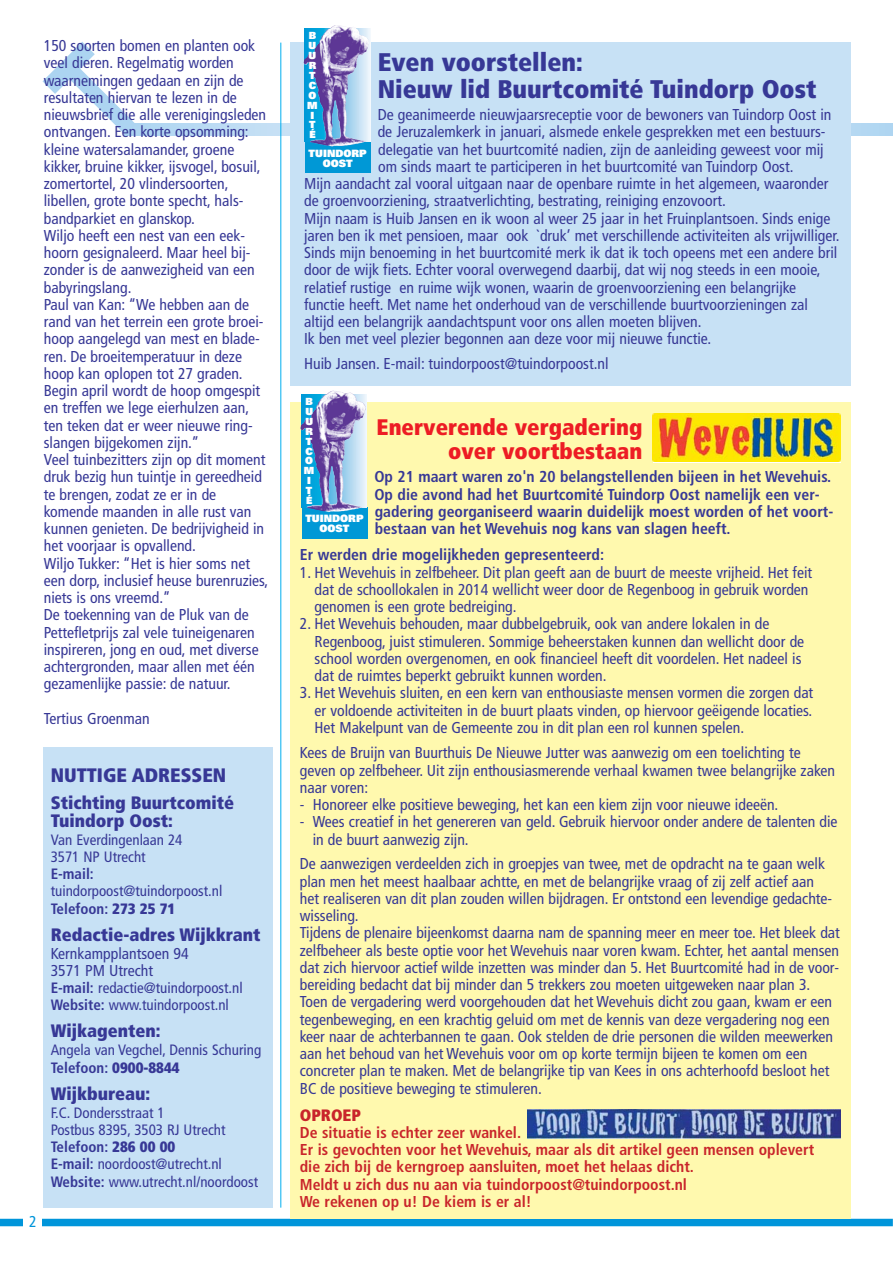
<style>
.page{position:relative;width:893px;height:1263px;background:#fff}
.page>*{position:absolute;margin:0;border:0;box-sizing:border-box;transform-origin:0 0}
.t1{font:900 condensed 25.5px/27px "Frutiger";color:#373896}
.t2{font:900 condensed 22.5px/24px "Frutiger";color:#ed1c24;text-align:right}
.t3{font:900 condensed 19.5px "Frutiger";color:#373896}
.t4{font:900 condensed 18px/18px "Frutiger";color:#373896}
.t5{font:900 condensed 16.5px "Frutiger";color:#c9252b}
.t6{font:condensed 15.75px/17.2px "Frutiger";color:#373896}
.t7{font:700 condensed 15.75px/17.2px "Frutiger";color:#373896}
.t8{font:700 condensed 15.75px/17.2px "Frutiger";color:#c9252b}
.t9{font:condensed 15.75px "Frutiger";color:#0095da}
.t10{font:condensed 15px/17.2px "Frutiger";color:#373896}
.t11{font:700 condensed 15px "Frutiger";color:#373896}
.t12{font:900 10.2px/10.2px "Univers";color:#fff;text-align:center}
.t13{font:900 9.9px/9.9px "Univers";color:#fff;text-align:center}
.s1{font-weight:700}
.s2{font-weight:900}
</style>
<div class="page">
<svg style="left:150px;top:124px;width:742px;height:11px;background:#b9daf3"></svg>
<div style="left:0;top:1219px;width:892px;height:7px;background:#0095da"></div>
<div style="left:24px;top:1214px;width:18px;height:48px;background:#fff"></div>
<div style="left:43px;top:747px;width:230px;height:461px;background:#c7e1f5"></div>
<div style="left:290px;top:43px;width:560px;height:343px;background:#c7e1f5"></div>
<hr style="left:280px;top:43px;width:1px;height:1165px;background:#00aeef">
<div style="left:305px;top:142px;width:66px;height:31px;background:#0098d6"></div>
<svg style="left:305px;top:29px;width:65px;height:113px;background:#829ecf"></svg>
<img style="left:304px;top:25px;width:32px;height:38px">
<div style="left:290px;top:402px;width:560px;height:817px;background:#fff9ae"></div>
<img style="left:653px;top:413px;width:188px;height:49px">
<img style="left:528px;top:1110px;width:313px;height:28px">
<div style="left:302px;top:507px;width:65px;height:32px;background:#0098d6"></div>
<svg style="left:302px;top:394px;width:65px;height:114px;background:#849fd0"></svg>
<img style="left:300px;top:391px;width:32px;height:38px">
<svg style="left:124px;top:123px;width:26px;height:13px"></svg>
<p class="t6" style="left:44px;top:38px;width:226px">150 soorten bomen en planten ook veel dieren. Regelmatig worden waarnemingen gedaan en zijn de resultaten hiervan te lezen in de nieuwsbrief die alle verenigingsleden ontvangen. Een korte opsomming: kleine watersalamander, groene kikker, bruine kikker, ijsvogel, bosuil, zomertortel, 20 vlindersoorten, libellen, grote bonte specht, hals&shy;bandparkiet en glanskop.<br>Wiljo heeft een nest van een eek&shy;hoorn gesignaleerd. Maar heel bij&shy;zonder is de aanwezigheid van een babyringslang.<br>Paul van Kan: “We hebben aan de rand van het terrein een grote broei&shy;hoop aangelegd van mest en blade&shy;ren. De broeitemperatuur in deze hoop kan oplopen tot 27 graden.<br>Begin april wordt de hoop omgespit en treffen we lege eierhulzen aan, ten teken dat er weer nieuwe ring&shy;slangen bijgekomen zijn.”<br>Veel tuinbezitters zijn op dit moment druk bezig hun tuintje in gereedheid te brengen, zodat ze er in de komende maanden in alle rust van kunnen genieten. De bedrijvigheid in het voorjaar is opvallend.<br>Wiljo Tukker: “Het is hier soms net een dorp, inclusief heuse burenruzies, niets is ons vreemd.”<br>De toekenning van de Pluk van de<br>Pettefletprijs zal vele tuineigenaren inspireren, jong en oud, met diverse achtergronden, maar allen met één gezamenlijke passie: de natuur.</p>
<p class="t6" style="left:44px;top:711px;width:107px">Tertius Groenman</p>
<p class="t9" style="left:29px;top:1216px;width:9px">2</p>
<p class="t3" style="left:51px;top:768px;width:177px">NUTTIGE ADRESSEN</p>
<p class="t4" style="left:51px;top:796px;width:185px">Stichting Buurtcomité<br>Tuindorp Oost:</p>
<p class="t10" style="left:51px;top:832px;width:133px">Van Everdingenlaan 24<br>3571 NP Utrecht</p>
<p class="t11" style="left:51px;top:868px;width:45px">E-mail:</p>
<p class="t10" style="left:51px;top:884px;width:173px">tuindorpoost@tuindorpoost.nl<br><span class="s1">Telefoon:</span> <span class="s2">273 25 71</span></p>
<p class="t4" style="left:51px;top:927px;width:211px">Redactie-adres Wijkkrant</p>
<p class="t6" style="left:51px;top:946px;width:139px">Kernkampplantsoen 94<br>3571 PM Utrecht</p>
<p class="t10" style="left:51px;top:981px;width:193px"><span class="s1">E-mail:</span> redactie@tuindorpoost.nl<br><span class="s1">Website:</span> www.tuindorpoost.nl</p>
<p class="t4" style="left:51px;top:1024px;width:111px">Wijkagenten:</p>
<p class="t10" style="left:51px;top:1043px;width:212px">Angela van Vegchel, Dennis Schuring<br><span class="s1">Telefoon:</span> <span class="s2">0900-8844</span></p>
<p class="t4" style="left:51px;top:1086px;width:101px">Wijkbureau:</p>
<p class="t10" style="left:51px;top:1105px;width:209px">F.C. Dondersstraat 1<br>Postbus 8395, 3503 RJ Utrecht<br><span class="s1">Telefoon:</span> <span class="s2">286 00 00<br></span><span class="s1">E-mail:</span> noordoost@utrecht.nl<br><span class="s1">Website:</span> www.utrecht.nl/noordoost</p>
<p class="t13" style="left:307px;top:32px;width:12px">B<br>U<br>U<br>R<br>T<br>C<br>O<br>M<br>I<br>T<br>É</p>
<p class="t12" style="left:309px;top:149px;width:60px">TUINDORP<br>OOST</p>
<h1 class="t1" style="left:378px;top:50px;width:440px">Even voorstellen:<br>Nieuw lid Buurtcomité Tuindorp Oost</h1>
<p class="t6" style="left:378px;top:107px;width:455px">De geanimeerde nieuwjaarsreceptie voor de bewoners van Tuindorp Oost in</p>
<p class="t6" style="left:378px;top:125px;width:449px">de Jeruzalemkerk in januari, alsmede enkele gesprekken met een bestuurs-</p>
<p class="t6" style="left:378px;top:142px;width:447px">delegatie van het buurtcomité nadien, zijn de aanleiding geweest voor mij</p>
<p class="t6" style="left:378px;top:159px;width:417px">om sinds maart te participeren in het buurtcomité van Tuindorp Oost.</p>
<p class="t6" style="left:304px;top:176px;width:526px">Mijn aandacht zal vooral uitgaan naar de openbare ruimte in het algemeen, waaronder</p>
<p class="t6" style="left:304px;top:194px;width:423px">de groenvoorziening, straatverlichting, bestrating, reiniging enzovoort.</p>
<p class="t6" style="left:304px;top:211px;width:528px">Mijn naam is Huib Jansen en ik woon al weer 25 jaar in het Fruinplantsoen. Sinds enige</p>
<p class="t6" style="left:304px;top:228px;width:537px">jaren ben ik met pensioen, maar ook `druk’ met verschillende activiteiten als vrijwilliger.</p>
<p class="t6" style="left:304px;top:245px;width:535px">Sinds mijn benoeming in het buurtcomité merk ik dat ik toch opeens met een andere bril</p>
<p class="t6" style="left:304px;top:263px;width:518px">door de wijk fiets. Echter vooral overwegend daarbij, dat wij nog steeds in een mooie,</p>
<p class="t6" style="left:304px;top:280px;width:494px">relatief rustige en ruime wijk wonen, waarin de groenvoorziening een belangrijke</p>
<p class="t6" style="left:304px;top:297px;width:505px">functie heeft. Met name het onderhoud van de verschillende buurtvoorzieningen zal</p>
<p class="t6" style="left:304px;top:314px;width:399px">altijd een belangrijk aandachtspunt voor ons allen moeten blijven.</p>
<p class="t6" style="left:304px;top:332px;width:408px">Ik ben met veel plezier begonnen aan deze voor mij nieuwe functie.</p>
<p class="t6" style="left:304px;top:356px;width:306px">Huib Jansen. E-mail: tuindorpoost@tuindorpoost.nl</p>
<p class="t13" style="left:304px;top:398px;width:12px">B<br>U<br>U<br>R<br>T<br>C<br>O<br>M<br>I<br>T<br>É</p>
<p class="t12" style="left:305px;top:514px;width:60px">TUINDORP<br>OOST</p>
<h2 class="t2" style="left:377px;top:417px;width:267px">Enerverende vergadering over voortbestaan</h2>
<p class="t7" style="left:374px;top:470px;width:460px">Op 21 maart waren zo'n 20 belangstellenden bijeen in het Wevehuis.<br>Op die avond had het Buurtcomité Tuindorp Oost namelijk een ver&shy;gadering georganiseerd waarin duidelijk moest worden of het voort&shy;bestaan van het Wevehuis nog kans van slagen heeft.</p>
<p class="t7" style="left:300px;top:548px;width:306px">Er werden drie mogelijkheden gepresenteerd:</p>
<p class="t6" style="left:315px;top:565px;width:499px;text-indent:-15px">1. Het Wevehuis in zelfbeheer. Dit plan geeft aan de buurt de meeste vrijheid. Het feit dat de schoollokalen in 2014 wellicht weer door de Regenboog in gebruik worden genomen is een grote bedreiging.</p>
<p class="t6" style="left:315px;top:617px;width:491px;text-indent:-15px">2. Het Wevehuis behouden, maar dubbelgebruik, ook van andere lokalen in de Regenboog, juist stimuleren. Sommige beheerstaken kunnen dan wellicht door de school worden overgenomen, en ook financieel heeft dit voordelen. Het nadeel is dat de ruimtes beperkt gebruikt kunnen worden.</p>
<p class="t6" style="left:315px;top:686px;width:500px;text-align:justify;text-indent:-15px">3. Het Wevehuis sluiten, en een kern van enthousiaste mensen vormen die zorgen dat er voldoende activiteiten in de buurt plaats vinden, op hiervoor geëigende locaties.<br>Het Makelpunt van de Gemeente zou in dit plan een rol kunnen spelen.</p>
<p class="t6" style="left:300px;top:746px;width:537px">Kees de Bruijn van Buurthuis De Nieuwe Jutter was aanwezig om een toelichting te geven op zelfbeheer. Uit zijn enthousiasmerende verhaal kwamen twee belangrijke zaken naar voren:</p>
<p class="t6" style="left:300px;top:797px;width:480px">- Honoreer elke positieve beweging, het kan een kiem zijn voor nieuwe ideeën.</p>
<p class="t6" style="left:313px;top:815px;width:526px;text-indent:-13px">- Wees creatief in het genereren van geld. Gebruik hiervoor onder andere de talenten die in de buurt aanwezig zijn.</p>
<p class="t6" style="left:300px;top:857px;width:542px">De aanwezigen verdeelden zich in groepjes van twee, met de opdracht na te gaan welk plan men het meest haalbaar achtte, en met de belangrijke vraag of zij zelf actief aan<br>het realiseren van dit plan zouden willen bijdragen. Er ontstond een levendige gedachte&shy;wisseling.<br>Tijdens de plenaire bijeenkomst daarna nam de spanning meer en meer toe. Het bleek dat zelfbeheer als beste optie voor het Wevehuis naar voren kwam. Echter, het aantal mensen dat zich hiervoor actief wilde inzetten was minder dan 5. Het Buurtcomité had in de voor&shy;bereiding bedacht dat bij minder dan 5 trekkers zou moeten uitgeweken naar plan 3.<br>Toen de vergadering werd voorgehouden dat het Wevehuis dicht zou gaan, kwam er een tegenbeweging, en een krachtig geluid om met de kennis van deze vergadering nog een keer naar de achterbannen te gaan. Ook stelden de drie personen die wilden meewerken aan het behoud van het Wevehuis voor om op korte termijn bijeen te komen om een concreter plan te maken. Met de belangrijke tip van Kees in ons achterhoofd besloot het BC de positieve beweging te stimuleren.</p>
<p class="t5" style="left:300px;top:1108px;width:63px">OPROEP</p>
<p class="t8" style="left:300px;top:1125px;width:516px">De situatie is echter zeer wankel.<br>Er is gevochten voor het Wevehuis, maar als dit artikel geen mensen oplevert die zich bij de kerngroep aansluiten, moet het helaas dicht.<br>Meldt u zich dus nu aan via tuindorpoost@tuindorpoost.nl<br>We rekenen op u! De kiem is er al!</p>
</div>
